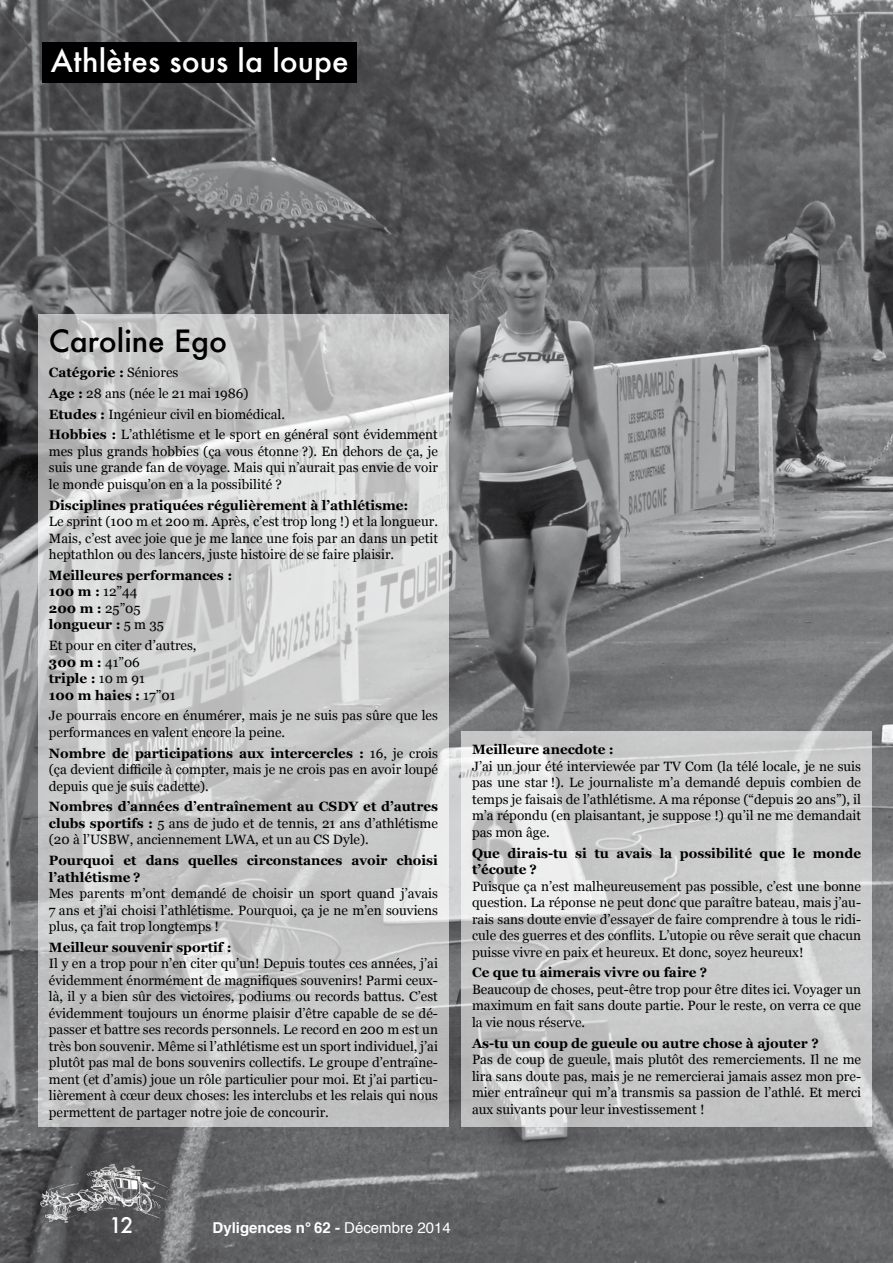
<style>
.page{position:relative;width:893px;height:1263px;background:#fff}
.page>*{position:absolute;margin:0;border:0;box-sizing:border-box;transform-origin:0 0}
.t1{font:500 30px "Futura";color:#fff}
.t2{font:500 30px "Futura";color:#000}
.t3{font:500 21px "Futura";color:#fff}
.t4{font:700 15px "Helvetica";color:#fff}
.t5{font:13.5px/16.5px "Georgia";color:#000;text-align:justify}
.t6{font:700 13.5px/16.5px "Georgia";color:#000}
.s1{font-weight:700}
.s2{font-weight:400}
</style>
<div class="page">
<img style="left:0;top:0;width:893px;height:1263px">
<svg style="left:38px;top:315px;width:411px;height:812px;background:#c8c8c9"></svg>
<div style="left:43px;top:43px;width:314px;height:40px;background:#000"></div>
<svg style="left:461px;top:731px;width:411px;height:396px;background:#cbcccd"></svg>
<img style="left:38px;top:1159px;width:157px;height:68px">
<h1 class="t1" style="left:51px;top:41px;width:299px">Athlètes sous la loupe</h1>
<h1 class="t2" style="left:49px;top:320px;width:180px">Caroline Ego</h1>
<p class="t5" style="left:49px;top:362px;width:391px;line-height:20.7px;text-align:left"><span class="s1">Catégorie :</span> Séniores<br><span class="s1">Age :</span> 28 ans (née le 21 mai 1986)<br><span class="s1">Etudes :</span> Ingénieur civil en biomédical.<br><span class="s1">Hobbies :</span> L’athlétisme et le sport en général sont évidemment</p>
<p class="t5" style="left:49px;top:442px;width:391px">mes plus grands hobbies (ça vous étonne ?). En dehors de ça, je suis une grande fan de voyage. Mais qui n’aurait pas envie de voir le monde puisqu’on en a la possibilité ?</p>
<p class="t6" style="left:49px;top:496px;width:361px">Disciplines pratiquées régulièrement à l’athlétisme:</p>
<p class="t5" style="left:49px;top:513px;width:391px">Le sprint (100 m et 200 m. Après, c’est trop long !) et la longueur.<br>Mais, c’est avec joie que je me lance une fois par an dans un petit heptathlon ou des lancers, juste histoire de se faire plaisir.</p>
<p class="t6" style="left:49px;top:566px;width:185px">Meilleures performances :<br>100 m : <span class="s2">12”44<br></span>200 m : <span class="s2">25”05<br></span>longueur : <span class="s2">5 m 35</span></p>
<p class="t5" style="left:49px;top:637px;width:149px;text-align:left">Et pour en citer d’autres,<br><span class="s1">300 m :</span> 41”06<br><span class="s1">triple :</span> 10 m 91<br><span class="s1">100 m haies :</span> 17”01</p>
<p class="t5" style="left:49px;top:707px;width:391px">Je pourrais encore en énumérer, mais je ne suis pas sûre que les performances en valent encore la peine.</p>
<p class="t5" style="left:49px;top:744px;width:391px"><span class="s1">Nombre de participations aux intercercles :</span> 16, je crois (ça devient difficile à compter, mais je ne crois pas en avoir loupé depuis que je suis cadette).</p>
<p class="t5" style="left:49px;top:798px;width:391px"><span class="s1">Nombres d’années d’entraînement au CSDY et d’autres clubs sportifs :</span> 5 ans de judo et de tennis, 21 ans d’athlétisme (20 à l’USBW, anciennement LWA, et un au CS Dyle).</p>
<p class="t6" style="left:49px;top:851px;width:391px">Pourquoi et dans quelles circonstances avoir choisi l’athlétisme ?</p>
<p class="t5" style="left:49px;top:885px;width:391px">Mes parents m’ont demandé de choisir un sport quand j’avais 7 ans et j’ai choisi l’athlétisme. Pourquoi, ça je ne m’en souviens plus, ça fait trop longtemps !</p>
<p class="t6" style="left:49px;top:938px;width:184px">Meilleur souvenir sportif :</p>
<p class="t5" style="left:49px;top:955px;width:391px">Il y en a trop pour n’en citer qu’un! Depuis toutes ces années, j’ai évidemment énormément de magnifiques souvenirs! Parmi ceux&shy;là, il y a bien sûr des victoires, podiums ou records battus. C’est évidemment toujours un énorme plaisir d’être capable de se dé&shy;passer et battre ses records personnels. Le record en 200 m est un très bon souvenir. Même si l’athlétisme est un sport individuel, j’ai plutôt pas mal de bons souvenirs collectifs. Le groupe d’entraîne&shy;ment (et d’amis) joue un rôle particulier pour moi. Et j’ai particu&shy;lièrement à cœur deux choses: les interclubs et les relais qui nous permettent de partager notre joie de concourir.</p>
<p class="t6" style="left:472px;top:741px;width:143px">Meilleure anecdote :</p>
<p class="t5" style="left:472px;top:757px;width:391px">J’ai un jour été interviewée par TV Com (la télé locale, je ne suis pas une star !). Le journaliste m’a demandé depuis combien de temps je faisais de l’athlétisme. A ma réponse (“depuis 20 ans”), il m’a répondu (en plaisantant, je suppose !) qu’il ne me demandait pas mon âge.</p>
<p class="t6" style="left:472px;top:844px;width:391px">Que dirais-tu si tu avais la possibilité que le monde t’écoute ?</p>
<p class="t5" style="left:472px;top:877px;width:391px">Puisque ça n’est malheureusement pas possible, c’est une bonne question. La réponse ne peut donc que paraître bateau, mais j’au&shy;rais sans doute envie d’essayer de faire comprendre à tous le ridi&shy;cule des guerres et des conflits. L’utopie ou rêve serait que chacun puisse vivre en paix et heureux. Et donc, soyez heureux!</p>
<p class="t6" style="left:472px;top:964px;width:237px">Ce que tu aimerais vivre ou faire ?</p>
<p class="t5" style="left:472px;top:980px;width:391px">Beaucoup de choses, peut-être trop pour être dites ici. Voyager un maximum en fait sans doute partie. Pour le reste, on verra ce que la vie nous réserve.</p>
<p class="t6" style="left:472px;top:1034px;width:348px">As-tu un coup de gueule ou autre chose à ajouter ?</p>
<p class="t5" style="left:472px;top:1051px;width:391px">Pas de coup de gueule, mais plutôt des remerciements. Il ne me lira sans doute pas, mais je ne remercierai jamais assez mon pre&shy;mier entraîneur qui m’a transmis sa passion de l’athlé. Et merci aux suivants pour leur investissement !</p>
<h2 class="t3" style="left:109px;top:1211px;width:26px">12</h2>
<p class="t4" style="left:213px;top:1216px;width:240px">Dyligences n° 62 - <span class="s2">Décembre 2014</span></p>
</div>
